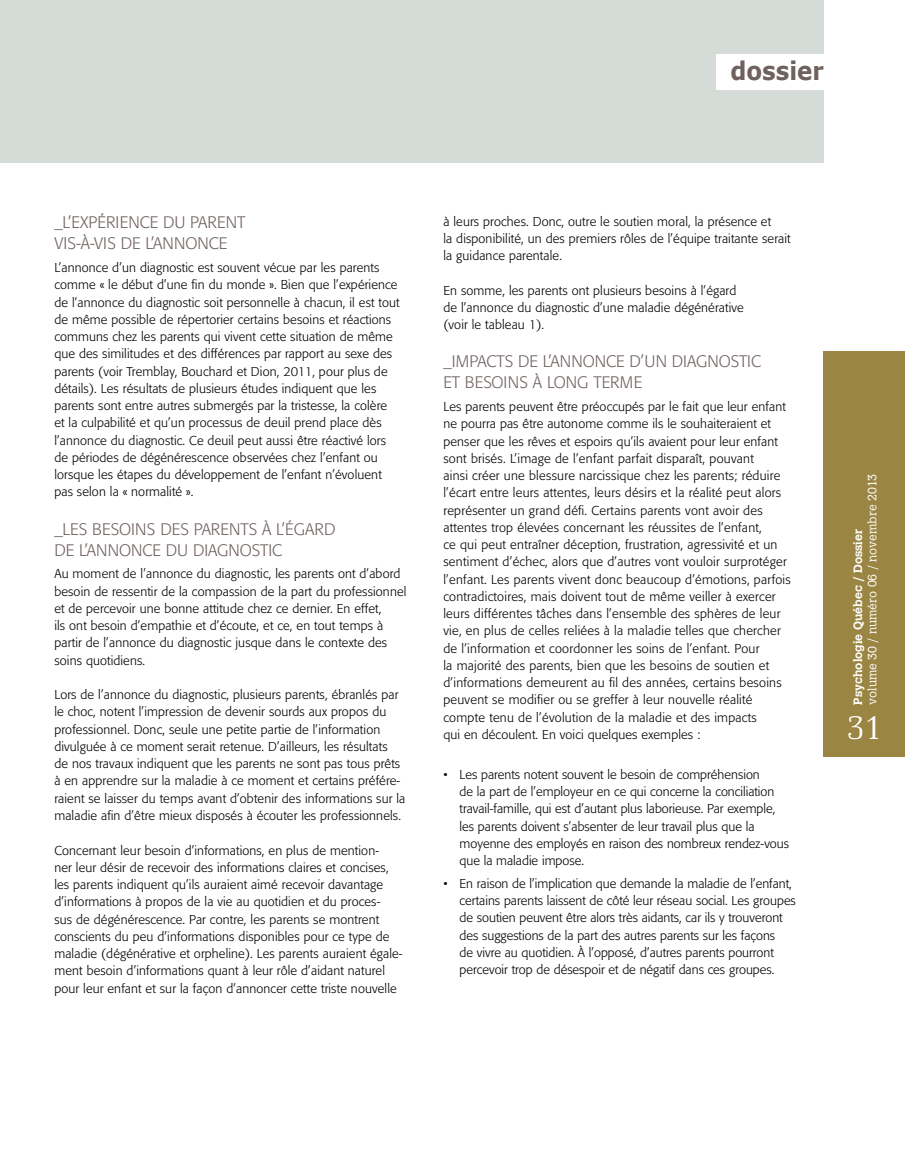
<style>
.page{position:relative;width:905px;height:1175px;background:#fff}
.page>*{position:absolute;margin:0;border:0;box-sizing:border-box;transform-origin:0 0}
.t1{font:33px "Bodonitown";color:#fff}
.t2{font:700 25.5px "Verdana";color:#6e615e;scale:.9 1}
.t3{font:300 16.5px "Formata";color:#6e615e}
.t4{font:300 12.75px/17.2px "Formata";letter-spacing:.01em;color:#000}
.t5{font:300 12px "Calvert";color:#fff}
.t6{font:700 12px "Calvert";color:#fff}
</style>
<div class="page">
<div style="left:824px;top:351px;width:80px;height:405px;background:#9b8542"></div>
<div style="left:0;top:0;width:824px;height:162px;background:#d5dcd8"></div>
<div style="left:716px;top:54px;width:149px;height:36px;background:#fff"></div>
<h2 class="t2" style="left:730px;top:52px;width:105px">dossier</h2>
<p class="t3" style="left:54px;top:213px;width:44px">_L’expérience</p>
<p class="t3" style="left:163px;top:213px;width:38px">du parent</p>
<p class="t3" style="left:54px;top:234px;width:49px">vis -à-visdel</p>
<p class="t3" style="left:151px;top:234px;width:14px">’annonce</p>
<p class="t4" style="left:54px;top:259px;width:347px">L’annonce d’un diagnostic est souvent vécue par les parents comme « le début d’une fin du monde ». Bien que l’expérience de l’annonce du diagnostic soit personnelle à chacun, il est tout de même possible de répertorier certains besoins et réactions communs chez les parents qui vivent cette situation de même que des similitudes et des différences par rapport au sexe des parents (voir Tremblay, Bouchard et Dion, 2011, pour plus de détails). Les résultats de plusieurs études indiquent que les parents sont entre autres submergés par la tristesse, la colère et la culpabilité et qu’un processus de deuil prend place dès l’annonce du diagnostic. Ce deuil peut aussi être réactivé lors de périodes de dégénérescence observées chez l’enfant ou lorsque les étapes du développement de l’enfant n’évoluent pas selon la « normalité ».</p>
<p class="t3" style="left:54px;top:519px;width:25px">_Lesbesoinsdesparentsàl</p>
<p class="t3" style="left:282px;top:519px;width:22px">’égard</p>
<p class="t3" style="left:54px;top:540px;width:44px">de l’annonce</p>
<p class="t3" style="left:166px;top:540px;width:37px">du diagnostic</p>
<p class="t4" style="left:54px;top:565px;width:353px">Au moment de l’annonce du diagnostic, les parents ont d’abord besoin de ressentir de la compassion de la part du professionnel et de percevoir une bonne attitude chez ce dernier. En effet,<br>ils ont besoin d’empathie et d’écoute, et ce, en tout temps à partir de l’annonce du diagnostic jusque dans le contexte des soins quotidiens.</p>
<p class="t4" style="left:54px;top:686px;width:352px">Lors de l’annonce du diagnostic, plusieurs parents, ébranlés par le choc, notent l’impression de devenir sourds aux propos du professionnel. Donc, seule une petite partie de l’information divulguée à ce moment serait retenue. D’ailleurs, les résultats<br>de nos travaux indiquent que les parents ne sont pas tous prêts à en apprendre sur la maladie à ce moment et certains préfére&shy;raient se laisser du temps avant d’obtenir des informations sur la maladie afin d’être mieux disposés à écouter les professionnels.</p>
<p class="t4" style="left:54px;top:841px;width:350px">Concernant leur besoin d’informations, en plus de mention-<br>ner leur désir de recevoir des informations claires et concises, les parents indiquent qu’ils auraient aimé recevoir davantage d’informations à propos de la vie au quotidien et du proces-<br>sus de dégénérescence. Par contre, les parents se montrent conscients du peu d’informations disponibles pour ce type de maladie (dégénérative et orpheline). Les parents auraient égale&shy;ment besoin d’informations quant à leur rôle d’aidant naturel pour leur enfant et sur la façon d’annoncer cette triste nouvelle</p>
<p class="t4" style="left:443px;top:213px;width:349px">à leurs proches. Donc, outre le soutien moral, la présence et<br>la disponibilité, un des premiers rôles de l’équipe traitante serait la guidance parentale.</p>
<p class="t4" style="left:443px;top:282px;width:302px">En somme, les parents ont plusieurs besoins à l’égard de l’annonce du diagnostic d’une maladie dégénérative (voir le tableau 1).</p>
<p class="t3" style="left:443px;top:352px;width:23px">_Impacts</p>
<p class="t3" style="left:518px;top:352px;width:44px">de l’annonce</p>
<p class="t3" style="left:629px;top:352px;width:53px">d’un diagnostic</p>
<p class="t3" style="left:443px;top:373px;width:10px">etbesoinsàlongterme</p>
<p class="t4" style="left:443px;top:398px;width:349px">Les parents peuvent être préoccupés par le fait que leur enfant ne pourra pas être autonome comme ils le souhaiteraient et penser que les rêves et espoirs qu’ils avaient pour leur enfant sont brisés. L’image de l’enfant parfait disparaît, pouvant<br>ainsi créer une blessure narcissique chez les parents; réduire l’écart entre leurs attentes, leurs désirs et la réalité peut alors représenter un grand défi. Certains parents vont avoir des attentes trop élevées concernant les réussites de l’enfant,<br>ce qui peut entraîner déception, frustration, agressivité et un sentiment d’échec, alors que d’autres vont vouloir surprotéger l’enfant. Les parents vivent donc beaucoup d’émotions, parfois contradictoires, mais doivent tout de même veiller à exercer leurs différentes tâches dans l’ensemble des sphères de leur vie, en plus de celles reliées à la maladie telles que chercher de l’information et coordonner les soins de l’enfant. Pour<br>la majorité des parents, bien que les besoins de soutien et d’informations demeurent au fil des années, certains besoins peuvent se modifier ou se greffer à leur nouvelle réalité compte tenu de l’évolution de la maladie et des impacts<br>qui en découlent. En voici quelques exemples :</p>
<p class="t4" style="left:459px;top:766px;width:331px;text-indent:-16px">• Les parents notent souvent le besoin de compréhension<br>de la part de l’employeur en ce qui concerne la conciliation travail-famille, qui est d’autant plus laborieuse. Par exemple, les parents doivent s’absenter de leur travail plus que la moyenne des employés en raison des nombreux rendez-vous que la maladie impose.</p>
<p class="t4" style="left:459px;top:875px;width:338px;text-indent:-16px">• En raison de l’implication que demande la maladie de l’enfant, certains parents laissent de côté leur réseau social. Les groupes de soutien peuvent être alors très aidants, car ils y trouveront des suggestions de la part des autres parents sur les façons<br>de vivre au quotidien. À l’opposé, d’autres parents pourront percevoir trop de désespoir et de négatif dans ces groupes.</p>
<p class="t5" style="left:865px;top:704px;width:232px;rotate:-90deg">volume 30 / numéro 06 / novembre 2013</p>
<h1 class="t1" style="left:847px;top:707px;width:36px">31</h1>
<p class="t6" style="left:850px;top:704px;width:177px;rotate:-90deg">Psychologie Québec / Dossier</p>
</div>
